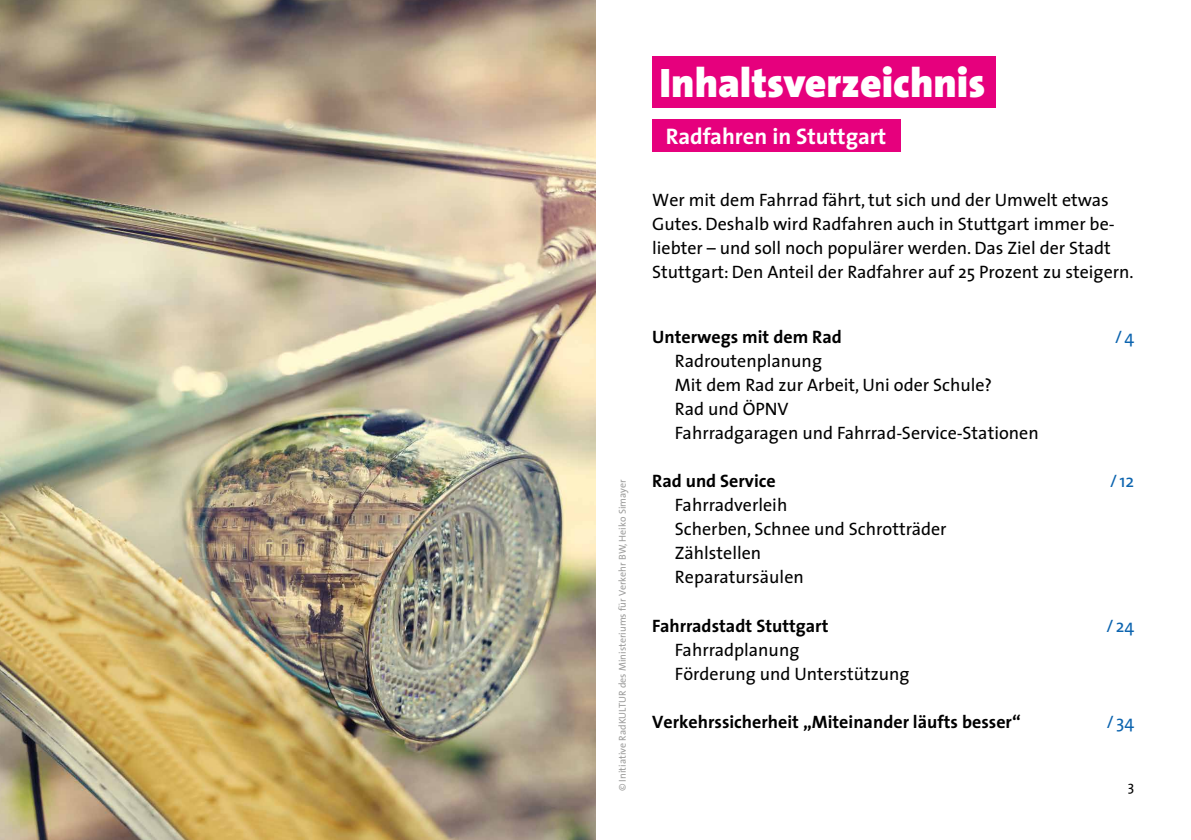
<style>
.page{position:relative;width:1191px;height:840px;background:#fff}
.page>*{position:absolute;margin:0;border:0;box-sizing:border-box;transform-origin:0 0}
.t1{font:900 41.4px "The Sans";color:#fff}
.t2{font:700 22.6px "The Sans";color:#fff}
.t3{font:18px/24px "The Sans";color:#000}
.t4{font:700 18px "The Sans";color:#000}
.t5{font:18px "The Sans";color:#0c64af}
.t6{font:14px "The Sans";color:#000}
.t7{font:10px "The Sans";color:#9d9d9c}
</style>
<div class="page">
<div style="left:652px;top:57px;width:344px;height:51px;background:#e6007d"></div>
<img style="left:0;top:0;width:595px;height:839px">
<div style="left:652px;top:119px;width:248px;height:33px;background:#e6007d"></div>
<p class="t7" style="left:614px;top:790px;width:313px;rotate:-90deg">© Initiative RadKULTUR des Ministeriums für Verkehr BW, Heiko Simayer</p>
<h1 class="t1" style="left:659px;top:48px;width:327px">Inhaltsverzeichnis</h1>
<p class="t2" style="left:665px;top:117px;width:222px">Radfahren in Stuttgart</p>
<p class="t3" style="left:652px;top:188px;width:483px">Wer mit dem Fahrrad fährt, tut sich und der Umwelt etwas Gutes. Deshalb wird Radfahren auch in Stuttgart immer be&shy;liebter – und soll noch populärer werden. Das Ziel der Stadt Stuttgart: Den Anteil der Radfahrer auf 25 Prozent zu steigern.</p>
<p class="t4" style="left:652px;top:322px;width:191px">Unterwegs mit dem Rad</p>
<p class="t3" style="left:675px;top:348px;width:365px">Radroutenplanung<br>Mit dem Rad zur Arbeit, Uni oder Schule?<br>Rad und ÖPNV<br>Fahrradgaragen und Fahrrad-Service-Stationen</p>
<p class="t4" style="left:652px;top:466px;width:125px">Rad und Service</p>
<p class="t3" style="left:675px;top:492px;width:273px">Fahrradverleih<br>Scherben, Schnee und Schrotträder<br>Zählstellen<br>Reparatursäulen</p>
<p class="t4" style="left:652px;top:610px;width:178px">Fahrradstadt Stuttgart</p>
<p class="t3" style="left:675px;top:636px;width:236px">Fahrradplanung<br>Förderung und Unterstützung</p>
<p class="t4" style="left:652px;top:706px;width:370px">Verkehrssicherheit „Miteinander läufts besser“</p>
<p class="t5" style="left:1114px;top:322px;width:21px">/4</p>
<p class="t5" style="left:1109px;top:466px;width:26px">/12</p>
<p class="t5" style="left:1106px;top:610px;width:30px">/24</p>
<p class="t5" style="left:1106px;top:706px;width:29px">/34</p>
<p class="t6" style="left:1127px;top:774px;width:8px">3</p>
</div>
